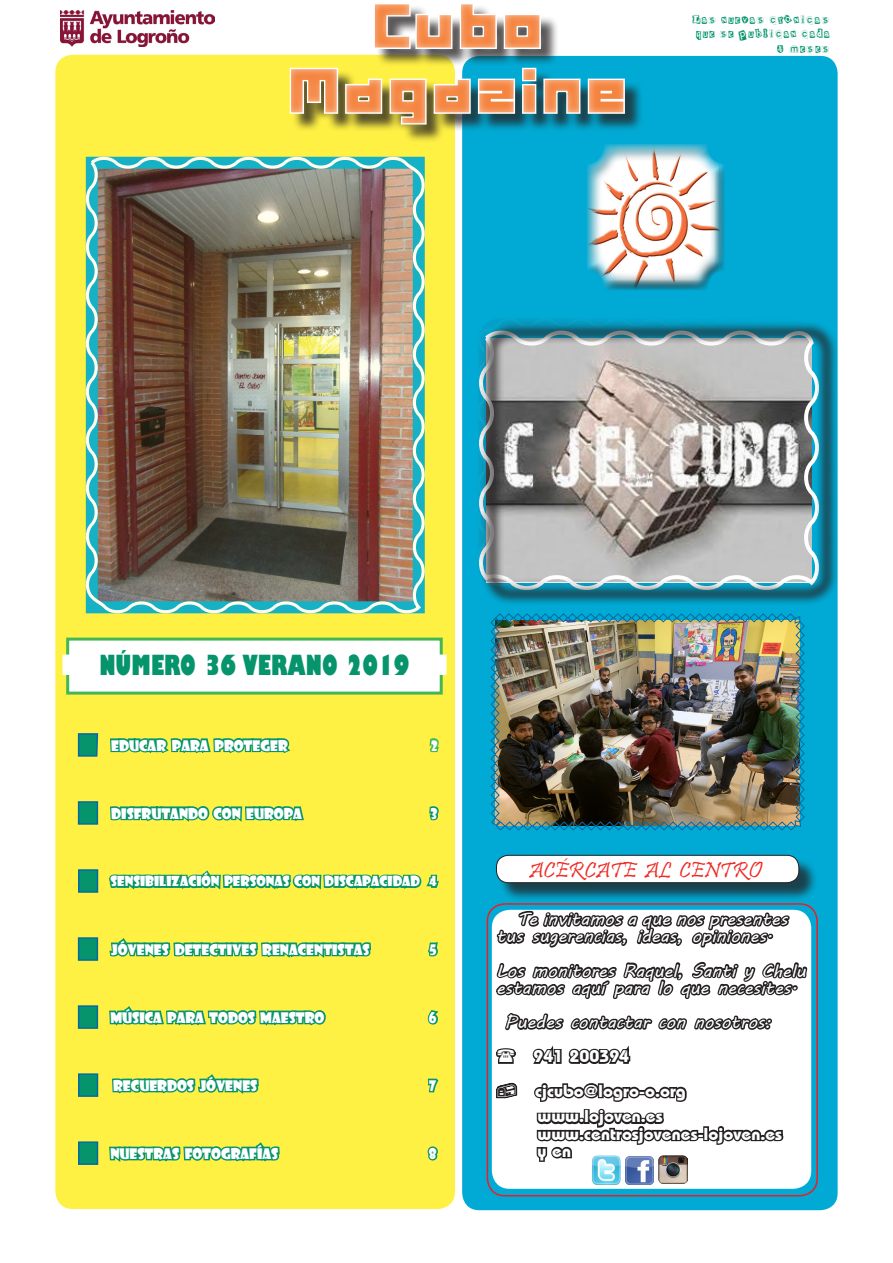
<style>
.page{position:relative;width:893px;height:1263px;background:#fff}
.page>*{position:absolute;margin:0;border:0;box-sizing:border-box;transform-origin:0 0}
.t1{font:54px/64.8px "GA Ufontcube B";color:#f5843f;text-align:center}
.t2{font:800 condensed 27px "Gill Sans";color:#05946b}
.t3{font:22.5px "Pristina";color:#ee2a25}
.t4{font:17.1px/17.1px "MV Boli";color:#fff;scale:1.05 1}
.t5{font:800 17.1px/17.1px "Bordeaux";color:#fff;scale:1.05 1}
.t6{font:14.25px "Showcard Gothic";color:#fff}
.t7{font:13.5px "Showcard Gothic";color:#fff}
.t8{font:12px/14.4px "Cut n Paste";color:#05946b;text-align:right}
</style>
<div class="page">
<img style="left:61px;top:11px;width:154px;height:36px">
<div style="left:55px;top:54px;width:400px;height:1155px;background:#fff044;border-radius:18px"></div>
<div style="left:66px;top:638px;width:377px;height:56px;background:#fff;border:3px solid #42b753"></div>
<div style="left:62px;top:654px;width:384px;height:21px;background:#fff"></div>
<div style="left:461px;top:55px;width:377px;height:1156px;background:#00aad4;border-radius:18px"></div>
<div style="left:487px;top:903px;width:331px;height:293px;border:2px solid #ee1d23;border-radius:18px"></div>
<div style="left:492px;top:910px;width:319px;height:279px;background:#fff;border-radius:18px"></div>
<svg style="left:697px;top:55px;width:136px;height:6px"></svg>
<img style="left:85px;top:156px;width:340px;height:458px">
<div style="left:585px;top:143px;width:140px;height:148px;background:#231f20;opacity:.75"></div>
<img style="left:490px;top:613px;width:315px;height:218px">
<div style="left:498px;top:857px;width:320px;height:45px;background:#231f20;opacity:.75"></div>
<img style="left:592px;top:1163px;width:29px;height:22px">
<img style="left:625px;top:1163px;width:29px;height:21px">
<div style="left:78px;top:1005px;width:20px;height:24px;background:#05946b;border:2px solid #056aa3"></div>
<div style="left:78px;top:869px;width:20px;height:24px;background:#05946b;border:2px solid #056aa3"></div>
<div style="left:78px;top:801px;width:20px;height:24px;background:#05946b;border:2px solid #056aa3"></div>
<div style="left:78px;top:1141px;width:20px;height:24px;background:#05946b;border:2px solid #056aa3"></div>
<svg style="left:77px;top:733px;width:22px;height:24px"></svg>
<div style="left:78px;top:937px;width:20px;height:24px;background:#05946b;border:2px solid #056aa3"></div>
<svg style="left:107px;top:578px;width:335px;height:632px"></svg>
<div style="left:78px;top:1073px;width:20px;height:24px;background:#05946b;border:2px solid #056aa3"></div>
<img style="left:659px;top:1163px;width:28px;height:21px">
<div style="left:480px;top:320px;width:359px;height:286px;background:#231f20;opacity:.75"></div>
<div style="left:476px;top:316px;width:345px;height:272px;background:#231f20;opacity:.75"></div>
<div style="left:273px;top:0;width:424px;height:157px;background:#fff;opacity:.75"></div>
<svg style="left:491px;top:854px;width:318px;height:309px"></svg>
<h1 class="t1" style="left:291px;top:-1px;width:344px">Cubo<br>Magazine</h1>
<p class="t8" style="left:691px;top:11px;width:140px">Las nuevas crónicas que se publican cada<br>4 meses</p>
<h2 class="t2" style="left:99px;top:648px;width:312px">NÚMERO 36 VERANO 2019</h2>
<p class="t6" style="left:111px;top:736px;width:178px">EDUCAR PARA PROTEGER</p>
<p class="t6" style="left:431px;top:736px;width:8px">2</p>
<p class="t6" style="left:111px;top:804px;width:192px">DISFRUTANDO CON EUROPA</p>
<p class="t6" style="left:431px;top:804px;width:8px">3</p>
<p class="t7" style="left:110px;top:872px;width:328px">SENSIBILIZACIÓN PERSONAS CON DISCAPACIDAD 4</p>
<p class="t6" style="left:111px;top:940px;width:260px">JÓVENES DETECTIVES RENACENTISTAS</p>
<p class="t6" style="left:429px;top:940px;width:9px">5</p>
<p class="t6" style="left:110px;top:1008px;width:216px">MÚSICA PARA TODOS MAESTRO</p>
<p class="t6" style="left:429px;top:1008px;width:9px">6</p>
<p class="t6" style="left:113px;top:1076px;width:146px">RECUERDOS JÓVENES</p>
<p class="t6" style="left:429px;top:1076px;width:9px">7</p>
<p class="t6" style="left:110px;top:1144px;width:169px">NUESTRAS FOTOGRAFÍAS</p>
<p class="t6" style="left:429px;top:1144px;width:9px">8</p>
<h3 class="t3" style="left:529px;top:858px;width:234px">ACÉRCATE AL CENTRO</h3>
<p class="t4" style="left:496px;top:910px;width:279px;text-indent:21px">Te invitamos a que nos presentes tus sugerencias, ideas, opiniones.</p>
<p class="t4" style="left:496px;top:962px;width:296px">Los monitores Raquel, Santi y Chelu estamos aquí para lo que necesites.</p>
<p class="t4" style="left:505px;top:1013px;width:255px">Puedes contactar con nosotros:</p>
<p class="t5" style="left:534px;top:1039px;width:147px;line-height:34.3px">941 200394 cjcubo@logro-o.org</p>
<p class="t5" style="left:537px;top:1108px;width:235px">www.lojoven.es www.centrosjovenes-lojoven.es y en</p>
</div>
